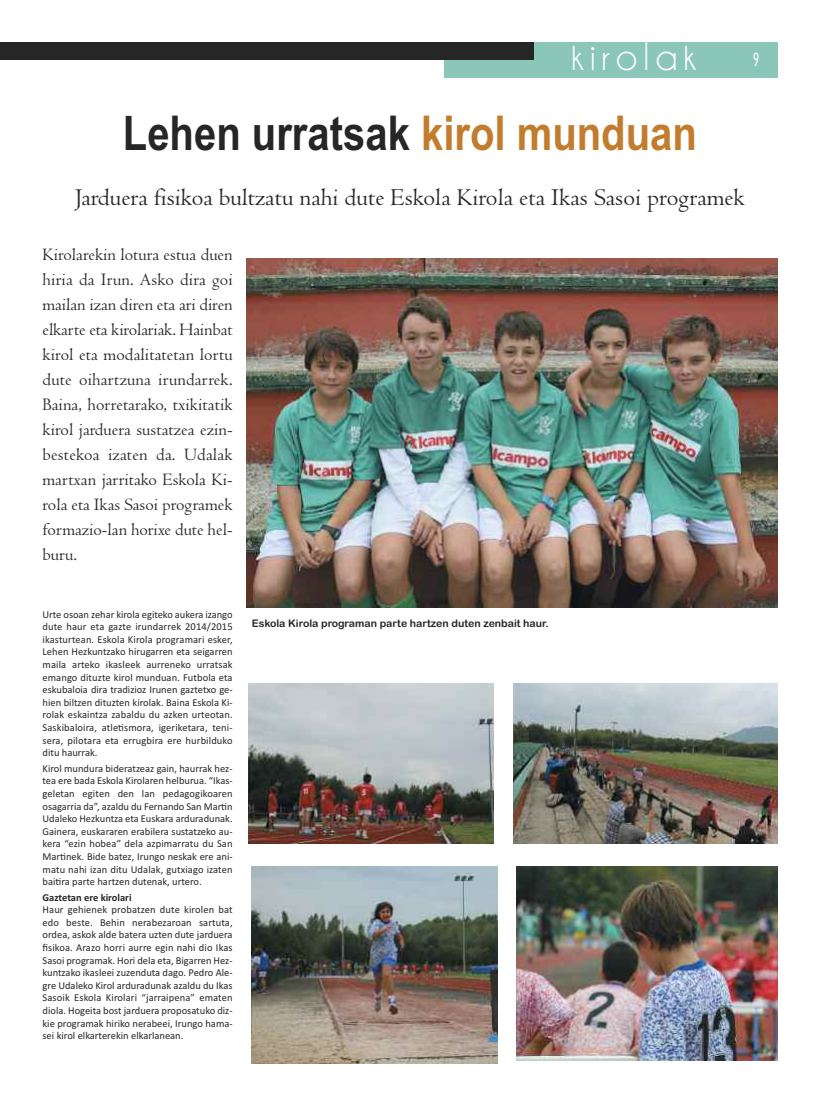
<style>
.page{position:relative;width:820px;height:1106px;background:#fff}
.page>*{position:absolute;margin:0;border:0;box-sizing:border-box;transform-origin:0 0}
.t1{font:700 48px "Arial";color:#272627;scale:.83 1}
.t2{font:40px "Champagne&Limousines";letter-spacing:.15em;color:#fff}
.t3{font:25px "Centaur";color:#272627}
.t4{font:700 19.2px "Champagne&Limousines";color:#fff;scale:.62 1}
.t5{font:18px/25px "Centaur";color:#272627;text-align:justify}
.t6{font:10.5px/12.6px "Calibri";color:#272627;text-align:justify}
.t7{font:10.5px "Arial Rounded MT Bold";color:#272627}
.t8{font:700 10.5px "Calibri";color:#272627}
.s1{color:#c27c2d}
</style>
<div class="page">
<div style="left:443px;top:43px;width:334px;height:35px;background:#8bc7b8"></div>
<div style="left:0;top:43px;width:533px;height:17px;background:#272627"></div>
<img style="left:513px;top:683px;width:264px;height:160px">
<img style="left:516px;top:866px;width:261px;height:194px">
<img style="left:246px;top:258px;width:531px;height:349px">
<img style="left:248px;top:684px;width:245px;height:159px">
<img style="left:251px;top:866px;width:247px;height:197px">
<h2 class="t2" style="left:571px;top:33px;width:126px">kirolak</h2>
<h3 class="t4" style="left:752px;top:48px;width:12px">9</h3>
<h1 class="t1" style="left:123px;top:105px;width:692px">Lehen urratsak <span class="s1">kirol munduan</span></h1>
<h3 class="t3" style="left:75px;top:182px;width:671px">Jarduera fisikoa bultzatu nahi dute Eskola Kirola eta Ikas Sasoi programek</h3>
<p class="t5" style="left:43px;top:241px;width:191px">Kirolarekin lotura estua duen hiria da Irun. Asko dira goi mailan izan diren eta ari diren elkarte eta kirolariak. Hainbat kirol eta modalitatetan lortu dute oihartzuna irundarrek.<br>Baina, horretarako, txikitatik kirol jarduera sustatzea ezin&shy;bestekoa izaten da. Udalak martxan jarritako Eskola Ki&shy;rola eta Ikas Sasoi programek formazio-lan horixe dute hel&shy;buru.</p>
<p class="t6" style="left:43px;top:607px;width:191px">Urte osoan zehar kirola egiteko aukera izango dute haur eta gazte irundarrek 2014/2015 ikasturtean. Eskola Kirola programari esker, Lehen Hezkuntzako hirugarren eta seigarren maila arteko ikasleek aurreneko urratsak emango dituzte kirol munduan. Futbola eta eskubaloia dira tradizioz Irunen gaztetxo ge&shy;hien biltzen dituzten kirolak. Baina Eskola Ki&shy;rolak eskaintza zabaldu du azken urteotan.<br>Saskibaloira, atletismora, igeriketara, teni&shy;sera, pilotara eta errugbira ere hurbilduko ditu haurrak.</p>
<p class="t6" style="left:43px;top:761px;width:191px">Kirol mundura bideratzeaz gain, haurrak hez&shy;tea ere bada Eskola Kirolaren helburua. “Ikas&shy;geletan egiten den lan pedagogikoaren osagarria da”, azaldu du Fernando San Martin Udaleko Hezkuntza eta Euskara arduradunak.<br>Gainera, euskararen erabilera sustatzeko au&shy;kera “ezin hobea” dela azpimarratu du San Martinek. Bide batez, Irungo neskak ere ani&shy;matu nahi izan ditu Udalak, gutxiago izaten baitira parte hartzen dutenak, urtero.</p>
<p class="t8" style="left:43px;top:890px;width:91px">Gaztetan ere kirolari</p>
<p class="t6" style="left:43px;top:903px;width:191px">Haur gehienek probatzen dute kirolen bat edo beste. Behin nerabezaroan sartuta, ordea, askok alde batera uzten dute jarduera fisikoa. Arazo horri aurre egin nahi dio Ikas Sasoi programak. Hori dela eta, Bigarren Hez&shy;kuntzako ikasleei zuzenduta dago. Pedro Ale&shy;gre Udaleko Kirol arduradunak azaldu du Ikas Sasoik Eskola Kirolari “jarraipena” ematen diola. Hogeita bost jarduera proposatuko diz&shy;kie programak hiriko nerabeei, Irungo hama&shy;sei kirol elkarterekin elkarlanean.</p>
<p class="t7" style="left:252px;top:617px;width:298px">Eskola Kirola programan parte hartzen duten zenbait haur.</p>
</div>
